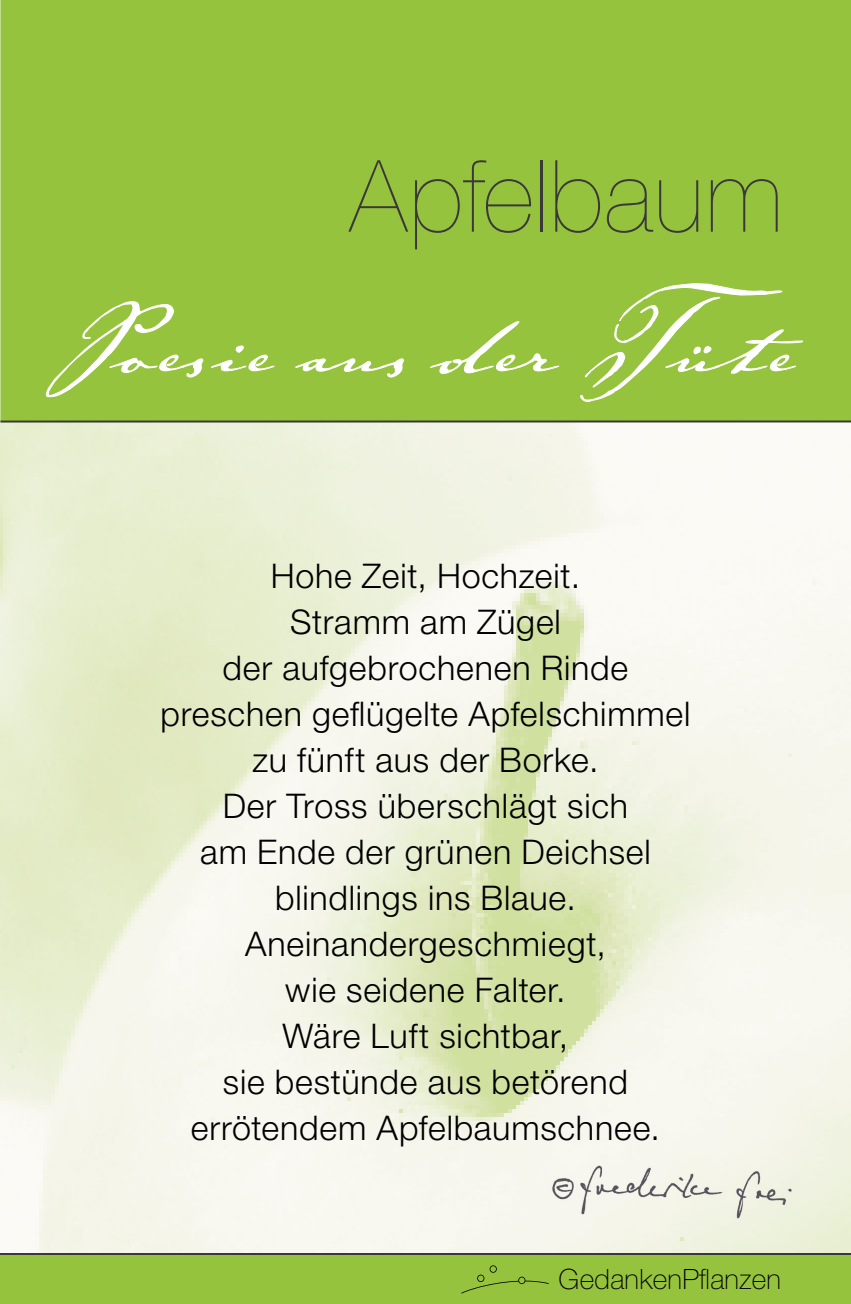
<style>
.page{position:relative;width:851px;height:1304px;background:#fff}
.page>*{position:absolute;margin:0;border:0;box-sizing:border-box;transform-origin:0 0}
.t1{font:128px "Johann Sparkling ITC";letter-spacing:-.01em;color:#fff}
.t2{font:200 100px "Helvetica Neue LT";letter-spacing:.015em;color:#393939}
.t3{font:300 34px/46px "Helvetica Neue LT";letter-spacing:.025em;color:#000;text-align:center}
.t4{font:100 28px "Helvetica Neue LT";letter-spacing:.01em;color:#000}
</style>
<div class="page">
<img style="left:0;top:423px;width:850px;height:830px">
<div style="left:0;top:0;width:850px;height:420px;background:#96c33d"></div>
<svg style="left:46px;top:301px;width:158px;height:96px;background:#9dc74b"></svg>
<svg style="left:211px;top:345px;width:64px;height:27px;background:#a3ca55"></svg>
<svg style="left:295px;top:358px;width:109px;height:20px;background:#a7cc5d"></svg>
<svg style="left:430px;top:321px;width:129px;height:53px;background:#9ec74c"></svg>
<svg style="left:579px;top:283px;width:224px;height:119px;background:#9cc649"></svg>
<div style="left:0;top:1255px;width:850px;height:49px;background:#96c33d"></div>
<hr style="left:0;top:420px;width:850px;height:3px;background:#393939">
<hr style="left:0;top:1253px;width:850px;height:2px;background:#393939">
<img style="left:549px;top:1165px;width:243px;height:53px">
<h2 class="t2" style="left:349px;top:139px;width:435px">Apfelbaum</h2>
<h1 class="t1" style="left:54px;top:251px;width:740px">Poesie aus der Tüte</h1>
<p class="t3" style="left:160px;top:552px;width:531px">Hohe Zeit, Hochzeit.<br>Stramm am Zügel<br>der aufgebrochenen Rinde preschen geflügelte Apfelschimmel zu fünft aus der Borke.<br>Der Tross überschlägt sich<br>am Ende der grünen Deichsel blindlings ins Blaue.<br>Aneinandergeschmiegt,<br>wie seidene Falter.<br>Wäre Luft sichtbar,<br>sie bestünde aus betörend errötendem Apfelbaumschnee.</p>
<p class="t4" style="left:558px;top:1263px;width:224px">GedankenPflanzen</p>
</div>
